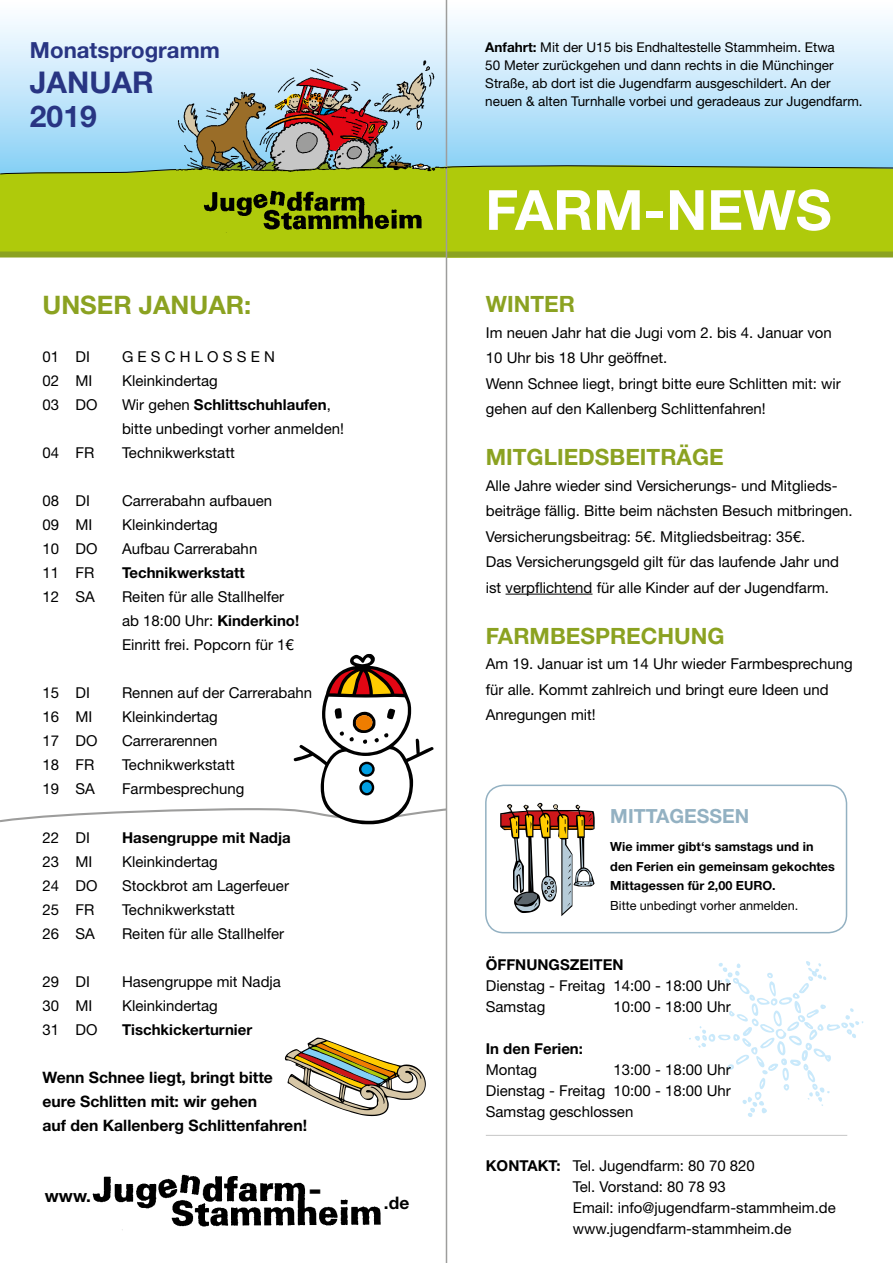
<style>
.page{position:relative;width:893px;height:1263px;background:#fff}
.page>*{position:absolute;margin:0;border:0;box-sizing:border-box;transform-origin:0 0}
.t1{font:700 55.5px "Helvetica Neue LT";color:#fff}
.t2{font:700 34.35px "Helvetica Neue LT";color:#000}
.t3{font:700 30px/34.5px "Helvetica Neue LT";color:#283583}
.t4{font:700 25.5px "Helvetica Neue LT";color:#8ba221}
.t5{font:700 22.5px "Helvetica Neue LT";color:#8ba221}
.t6{font:700 22.2px "Helvetica Neue LT";color:#283583}
.t7{font:700 19.5px "Helvetica Neue LT";color:#93b1c2}
.t8{font:700 17.25px "Helvetica Neue LT";color:#000}
.t9{font:700 15.75px/24px "Helvetica Neue LT";color:#000}
.t10{font:15px/25.5px "Helvetica Neue LT";color:#000}
.t11{font:700 15px "Helvetica Neue LT";color:#000}
.t12{font:13.5px/18px "Helvetica Neue LT";color:#000}
.t13{font:700 12.6px/19.8px "Helvetica Neue LT";color:#000}
.t14{font:12.6px "Helvetica Neue LT";color:#000}
.s1{font-weight:700}
</style>
<div class="page">
<svg style="left:689px;top:961px;width:174px;height:156px"></svg>
<svg style="left:0;top:0;width:893px;height:67px"></svg>
<hr style="left:506px;top:594px;width:86px;height:1px;background:#000">
<hr style="left:446px;top:0;width:1px;height:1263px;background:#9d9d9c">
<svg style="left:0;top:67px;width:893px;height:191px;background:#aed287"></svg>
<img style="left:148px;top:31px;width:298px;height:217px">
<img style="left:92px;top:1174px;width:289px;height:56px">
<svg style="left:285px;top:1037px;width:141px;height:79px"></svg>
<svg style="left:0;top:654px;width:448px;height:170px"></svg>
<svg style="left:360px;top:763px;width:13px;height:12px"></svg>
<div style="left:359px;top:762px;width:16px;height:15px;border:2px solid #000;border-radius:50%"></div>
<svg style="left:361px;top:781px;width:12px;height:13px"></svg>
<div style="left:359px;top:780px;width:15px;height:15px;border:2px solid #000;border-radius:50%"></div>
<div style="left:356px;top:715px;width:16px;height:15px;background:#ef7d00;border-radius:50%"></div>
<hr style="left:486px;top:1135px;width:361px;height:1px;background:#c6c6c6">
<div style="left:485px;top:784px;width:362px;height:149px;border:2px solid #93b1c2;border-radius:18px"></div>
<svg style="left:500px;top:803px;width:95px;height:113px"></svg>
<h3 class="t6" style="left:30px;top:36px;width:191px">Monatsprogramm</h3>
<h3 class="t3" style="left:30px;top:64px;width:125px">JANUAR<br>2019</h3>
<h3 class="t4" style="left:43px;top:290px;width:210px">UNSER JANUAR:</h3>
<p class="t10" style="left:43px;top:344px;width:49px">01 DI</p>
<p class="t10" style="left:122px;top:344px;width:154px">G E S C H L O S S E N</p>
<p class="t10" style="left:43px;top:368px;width:51px">02 MI</p>
<p class="t10" style="left:122px;top:368px;width:97px">Kleinkindertag</p>
<p class="t10" style="left:43px;top:392px;width:56px">03 DO</p>
<p class="t10" style="left:122px;top:393px;width:224px;line-height:24px">Wir gehen <span class="s1">Schlittschuhlaufen</span>, bitte unbedingt vorher anmelden!</p>
<p class="t10" style="left:43px;top:440px;width:53px">04 FR</p>
<p class="t10" style="left:122px;top:440px;width:114px">Technikwerkstatt</p>
<p class="t10" style="left:43px;top:488px;width:49px">08 DI</p>
<p class="t10" style="left:122px;top:488px;width:152px">Carrerabahn aufbauen</p>
<p class="t10" style="left:43px;top:512px;width:51px">09 MI</p>
<p class="t10" style="left:122px;top:512px;width:97px">Kleinkindertag</p>
<p class="t10" style="left:43px;top:536px;width:56px">10 DO</p>
<p class="t10" style="left:122px;top:536px;width:137px">Aufbau Carrerabahn</p>
<p class="t10" style="left:43px;top:560px;width:53px">11 FR</p>
<p class="t11" style="left:122px;top:564px;width:124px">Technikwerkstatt</p>
<p class="t10" style="left:43px;top:584px;width:54px">12 SA</p>
<p class="t10" style="left:122px;top:585px;width:179px;line-height:24px">Reiten für alle Stallhelfer ab 18:00 Uhr: <span class="s1">Kinderkino!<br></span>Einritt frei. Popcorn für 1€</p>
<p class="t10" style="left:43px;top:680px;width:49px">15 DI</p>
<p class="t10" style="left:122px;top:680px;width:192px">Rennen auf der Carrerabahn</p>
<p class="t10" style="left:43px;top:704px;width:51px">16 MI</p>
<p class="t10" style="left:122px;top:704px;width:97px">Kleinkindertag</p>
<p class="t10" style="left:43px;top:728px;width:56px">17 DO</p>
<p class="t10" style="left:122px;top:728px;width:97px">Carrerarennen</p>
<p class="t10" style="left:43px;top:752px;width:53px">18 FR</p>
<p class="t10" style="left:122px;top:752px;width:114px">Technikwerkstatt</p>
<p class="t10" style="left:43px;top:776px;width:54px">19 SA</p>
<p class="t10" style="left:122px;top:776px;width:124px">Farmbesprechung</p>
<p class="t10" style="left:43px;top:824px;width:49px">22 DI</p>
<p class="t11" style="left:122px;top:828px;width:170px">Hasengruppe mit Nadja</p>
<p class="t10" style="left:43px;top:848px;width:51px">23 MI</p>
<p class="t10" style="left:122px;top:848px;width:97px">Kleinkindertag</p>
<p class="t10" style="left:43px;top:872px;width:56px">24 DO</p>
<p class="t10" style="left:122px;top:872px;width:168px">Stockbrot am Lagerfeuer</p>
<p class="t10" style="left:43px;top:896px;width:53px">25 FR</p>
<p class="t10" style="left:122px;top:896px;width:114px">Technikwerkstatt</p>
<p class="t10" style="left:43px;top:920px;width:54px">26 SA</p>
<p class="t10" style="left:122px;top:920px;width:164px">Reiten für alle Stallhelfer</p>
<p class="t10" style="left:43px;top:968px;width:49px">29 DI</p>
<p class="t10" style="left:122px;top:968px;width:160px">Hasengruppe mit Nadja</p>
<p class="t10" style="left:43px;top:992px;width:51px">30 MI</p>
<p class="t10" style="left:122px;top:992px;width:97px">Kleinkindertag</p>
<p class="t10" style="left:43px;top:1016px;width:56px">31 DO</p>
<p class="t11" style="left:122px;top:1020px;width:132px">Tischkickerturnier</p>
<p class="t9" style="left:43px;top:1064px;width:266px">Wenn Schnee liegt, bringt bitte eure Schlitten mit: wir gehen<br>auf den Kallenberg Schlittenfahren!</p>
<h2 class="t2" style="left:308px;top:1168px;width:16px">-</h2>
<p class="t8" style="left:45px;top:1185px;width:48px">www.</p>
<p class="t8" style="left:384px;top:1192px;width:27px">.de</p>
<p class="t12" style="left:485px;top:38px;width:379px"><span class="s1">Anfahrt:</span> Mit der U15 bis Endhaltestelle Stammheim. Etwa<br>50 Meter zurückgehen und dann rechts in die Münchinger Straße, ab dort ist die Jugendfarm ausgeschildert. An der neuen &amp; alten Turnhalle vorbei und geradeaus zur Jugendfarm.</p>
<h1 class="t1" style="left:485px;top:176px;width:348px">FARM-NEWS</h1>
<h3 class="t5" style="left:486px;top:290px;width:91px">WINTER</h3>
<p class="t10" style="left:486px;top:319px;width:357px">Im neuen Jahr hat die Jugi vom 2. bis 4. Januar von 10 Uhr bis 18 Uhr geöffnet.<br>Wenn Schnee liegt, bringt bitte eure Schlitten mit: wir gehen auf den Kallenberg Schlittenfahren!</p>
<h3 class="t5" style="left:486px;top:443px;width:239px">MITGLIEDSBEITRÄGE</h3>
<p class="t10" style="left:486px;top:472px;width:368px">Alle Jahre wieder sind Versicherungs- und Mitglieds&shy;beiträge fällig. Bitte beim nächsten Besuch mitbringen.<br>Versicherungsbeitrag: 5€. Mitgliedsbeitrag: 35€.<br>Das Versicherungsgeld gilt für das laufende Jahr und ist verpflichtend für alle Kinder auf der Jugendfarm.</p>
<h3 class="t5" style="left:486px;top:622px;width:240px">FARMBESPRECHUNG</h3>
<p class="t10" style="left:486px;top:651px;width:368px">Am 19. Januar ist um 14 Uhr wieder Farmbesprechung für alle. Kommt zahlreich und bringt eure Ideen und<br>Anregungen mit!</p>
<h3 class="t7" style="left:610px;top:804px;width:141px">MITTAGESSEN</h3>
<p class="t13" style="left:610px;top:836px;width:226px">Wie immer gibt‘s samstags und in den Ferien ein gemeinsam gekochtes<br>Mittagessen für 2,00 EURO.</p>
<p class="t14" style="left:610px;top:898px;width:189px">Bitte unbedingt vorher anmelden.</p>
<p class="t11" style="left:486px;top:955px;width:139px">ÖFFNUNGSZEITEN</p>
<p class="t10" style="left:486px;top:974px;width:247px;line-height:21px">Dienstag - Freitag 14:00 - 18:00 Uhr<br>Samstag</p>
<p class="t10" style="left:613px;top:993px;width:119px">10:00 - 18:00 Uhr</p>
<p class="t11" style="left:486px;top:1039px;width:99px">In den Ferien:</p>
<p class="t10" style="left:486px;top:1056px;width:53px">Montag</p>
<p class="t10" style="left:486px;top:1058px;width:247px;line-height:21px;text-align:justify;text-indent:128px">13:00 - 18:00 Uhr Dienstag - Freitag 10:00 - 18:00 Uhr Samstag geschlossen</p>
<p class="t10" style="left:573px;top:1154px;width:264px;line-height:21px;text-indent:-87px"><span class="s1">KONTAKT:</span> Tel. Jugendfarm: 80 70 820<br>Tel. Vorstand: 80 78 93<br>Email: info@jugendfarm-stammheim.de www.jugendfarm-stammheim.de</p>
</div>
